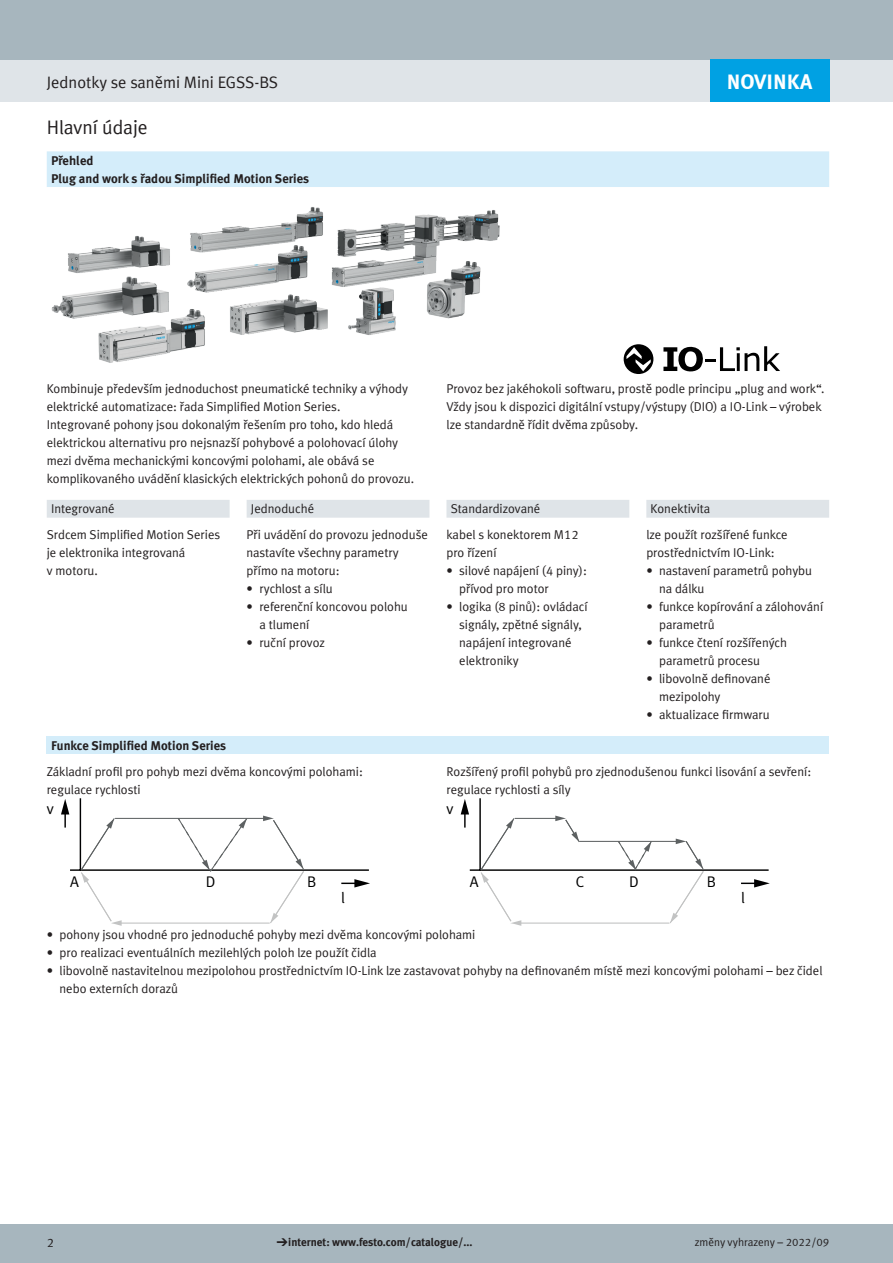
<style>
.page{position:relative;width:893px;height:1263px;background:#fff}
.page>*{position:absolute;margin:0;border:0;box-sizing:border-box;transform-origin:0 0}
.t1{font:700 21px "Meta Plus LF";color:#fff}
.FES_title_section{font:19.5px "Festo";letter-spacing:-.005em;color:#231f20}
.FES_title_family{font:16.5px "Festo";color:#231f20}
.t2{font:15.45px "Meta Plus LF";color:#000001}
.FES_regular{font:12.75px/18px "Festo";color:#231f20}
.FES_head_1_text{font:700 12.75px "Festo";color:#231f20}
.FES_head_2_text{font:12.75px "Festo";color:#231f20}
.t3{font:700 11.25px "Festo";color:#231f20}
.t4{font:11.25px "Festo";color:#231f20}
.s1{font-family:"Meto Pict 182";font-weight:400}
</style>
<div class="page">
<div style="left:0;top:1225px;width:893px;height:38px;background:#a7b6be"></div>
<div style="left:0;top:60px;width:893px;height:42px;background:#dfe4e8"></div>
<div style="left:0;top:0;width:893px;height:60px;background:#a7b6be"></div>
<div style="left:47px;top:151px;width:782px;height:36px;background:#d4edfa"></div>
<img style="left:51px;top:207px;width:449px;height:156px">
<svg style="left:624px;top:344px;width:29px;height:30px"></svg>
<svg style="left:626px;top:347px;width:25px;height:24px"></svg>
<svg style="left:663px;top:346px;width:117px;height:26px"></svg>
<svg style="left:47px;top:500px;width:782px;height:18px;background:#e1e6e9"></svg>
<div style="left:47px;top:736px;width:782px;height:18px;background:#d4edfa"></div>
<hr style="left:70px;top:869px;width:299px;height:2px;background:#000001">
<hr style="left:80px;top:798px;width:1px;height:72px;background:#000001">
<svg style="left:61px;top:799px;width:8px;height:28px"></svg>
<svg style="left:341px;top:879px;width:29px;height:8px"></svg>
<hr style="left:115px;top:818px;width:150px;height:1px;background:#5d6162">
<svg style="left:263px;top:815px;width:42px;height:108px"></svg>
<hr style="left:120px;top:922px;width:150px;height:1px;background:#c2c3c3">
<svg style="left:80px;top:818px;width:42px;height:108px"></svg>
<svg style="left:177px;top:817px;width:70px;height:55px"></svg>
<hr style="left:470px;top:869px;width:299px;height:2px;background:#000001">
<hr style="left:479px;top:798px;width:2px;height:72px;background:#000001">
<svg style="left:461px;top:799px;width:8px;height:28px"></svg>
<svg style="left:741px;top:879px;width:29px;height:8px"></svg>
<hr style="left:515px;top:818px;width:42px;height:1px;background:#5d6162">
<hr style="left:519px;top:922px;width:150px;height:1px;background:#c2c3c3">
<svg style="left:479px;top:818px;width:42px;height:108px"></svg>
<svg style="left:555px;top:815px;width:24px;height:27px"></svg>
<hr style="left:579px;top:841px;width:99px;height:1px;background:#5d6162">
<svg style="left:670px;top:838px;width:35px;height:85px"></svg>
<svg style="left:617px;top:840px;width:34px;height:30px"></svg>
<div style="left:710px;top:60px;width:119px;height:42px;background:#00a1e3"></div>
<p class="FES_title_family" style="left:47px;top:70px;width:233px">Jednotky se saněmi Mini EGSS-BS</p>
<p class="FES_title_section" style="left:47px;top:113px;width:103px">Hlavní údaje</p>
<p class="FES_head_1_text" style="left:51px;top:151px;width:44px">Přehled</p>
<p class="FES_head_1_text" style="left:51px;top:168px;width:260px">Plug and work s řadou Simplified Motion Series</p>
<p class="t1" style="left:727px;top:68px;width:87px">NOVINKA</p>
<p class="FES_regular" style="left:47px;top:379px;width:363px">Kombinuje především jednoduchost pneumatické techniky a výhody elektrické automatizace: řada Simplified Motion Series.</p>
<p class="FES_regular" style="left:47px;top:415px;width:369px">Integrované pohony jsou dokonalým řešením pro toho, kdo hledá elektrickou alternativu pro nejsnazší pohybové a polohovací úlohy mezi dvěma mechanickými koncovými polohami, ale obává se komplikovaného uvádění klasických elektrických pohonů do provozu.</p>
<p class="FES_regular" style="left:446px;top:379px;width:379px">Provoz bez jakéhokoli softwaru, prostě podle principu „plug and work“.<br>Vždy jsou k dispozici digitální vstupy/výstupy (DIO) a IO-Link – výrobek lze standardně řídit dvěma způsoby.</p>
<p class="FES_head_2_text" style="left:51px;top:499px;width:65px">Integrované</p>
<p class="FES_head_2_text" style="left:251px;top:499px;width:65px">Jednoduché</p>
<p class="FES_head_2_text" style="left:451px;top:499px;width:91px">Standardizované</p>
<p class="FES_head_2_text" style="left:651px;top:499px;width:61px">Konektivita</p>
<p class="FES_regular" style="left:47px;top:525px;width:175px">Srdcem Simplified Motion Series je elektronika integrovaná<br>v motoru.</p>
<p class="FES_regular" style="left:247px;top:525px;width:183px">Při uvádění do provozu jednoduše nastavíte všechny parametry přímo na motoru:</p>
<p class="FES_regular" style="left:247px;top:579px;width:88px">• rychlost a sílu</p>
<p class="FES_regular" style="left:259px;top:597px;width:150px;text-indent:-13px">• referenční koncovou polohu a tlumení</p>
<p class="FES_regular" style="left:247px;top:633px;width:80px">• ruční provoz</p>
<p class="FES_regular" style="left:646px;top:525px;width:143px">lze použít rozšířené funkce prostřednictvím IO-Link:</p>
<p class="FES_regular" style="left:659px;top:561px;width:155px;text-indent:-13px">• nastavení parametrů pohybu na dálku</p>
<p class="FES_regular" style="left:659px;top:597px;width:166px;text-indent:-13px">• funkce kopírování a zálohování parametrů</p>
<p class="FES_regular" style="left:659px;top:633px;width:129px;text-indent:-13px">• funkce čtení rozšířených parametrů procesu</p>
<p class="FES_regular" style="left:659px;top:669px;width:113px;text-indent:-13px">• libovolně definované mezipolohy</p>
<p class="FES_regular" style="left:646px;top:705px;width:125px">• aktualizace firmwaru</p>
<p class="FES_regular" style="left:446px;top:525px;width:134px">kabel s konektorem M12</p>
<p class="FES_regular" style="left:446px;top:543px;width:52px">pro řízení</p>
<p class="FES_regular" style="left:459px;top:561px;width:129px;text-indent:-13px">• silové napájení (4 piny): přívod pro motor</p>
<p class="FES_regular" style="left:459px;top:597px;width:130px;text-indent:-13px">• logika (8 pinů): ovládací signály, zpětné signály, napájení integrované elektroniky</p>
<p class="FES_head_1_text" style="left:51px;top:736px;width:177px">Funkce Simplified Motion Series</p>
<p class="FES_regular" style="left:47px;top:762px;width:318px">Základní profil pro pohyb mezi dvěma koncovými polohami:</p>
<p class="FES_regular" style="left:47px;top:780px;width:95px">regulace rychlosti</p>
<p class="FES_regular" style="left:446px;top:762px;width:366px">Rozšířený profil pohybů pro zjednodušenou funkci lisování a sevření: regulace rychlosti a síly</p>
<p class="t2" style="left:47px;top:799px;width:9px">v</p>
<p class="t2" style="left:446px;top:799px;width:9px">v</p>
<p class="t2" style="left:70px;top:873px;width:10px">A</p>
<p class="t2" style="left:307px;top:873px;width:11px">B</p>
<p class="t2" style="left:206px;top:873px;width:11px">D</p>
<p class="t2" style="left:576px;top:873px;width:10px">C</p>
<p class="t2" style="left:629px;top:873px;width:11px">D</p>
<p class="t2" style="left:470px;top:873px;width:10px">A</p>
<p class="t2" style="left:707px;top:873px;width:11px">B</p>
<p class="t2" style="left:341px;top:889px;width:5px">l</p>
<p class="t2" style="left:741px;top:889px;width:5px">l</p>
<p class="FES_regular" style="left:47px;top:925px;width:430px">• pohony jsou vhodné pro jednoduché pohyby mezi dvěma koncovými polohami</p>
<p class="FES_regular" style="left:47px;top:943px;width:331px">• pro realizaci eventuálních mezilehlých poloh lze použít čidla</p>
<p class="FES_regular" style="left:60px;top:961px;width:764px;text-indent:-13px">• libovolně nastavitelnou mezipolohou prostřednictvím IO-Link lze zastavovat pohyby na definovaném místě mezi koncovými polohami – bez čidel nebo externích dorazů</p>
<p class="FES_regular" style="left:47px;top:1233px;width:9px">2</p>
<p class="t3" style="left:276px;top:1234px;width:198px"><span class="s1">d</span> internet: www.festo.com/catalogue/...</p>
<p class="t4" style="left:695px;top:1234px;width:136px">změny vyhrazeny – 2022/09</p>
</div>
